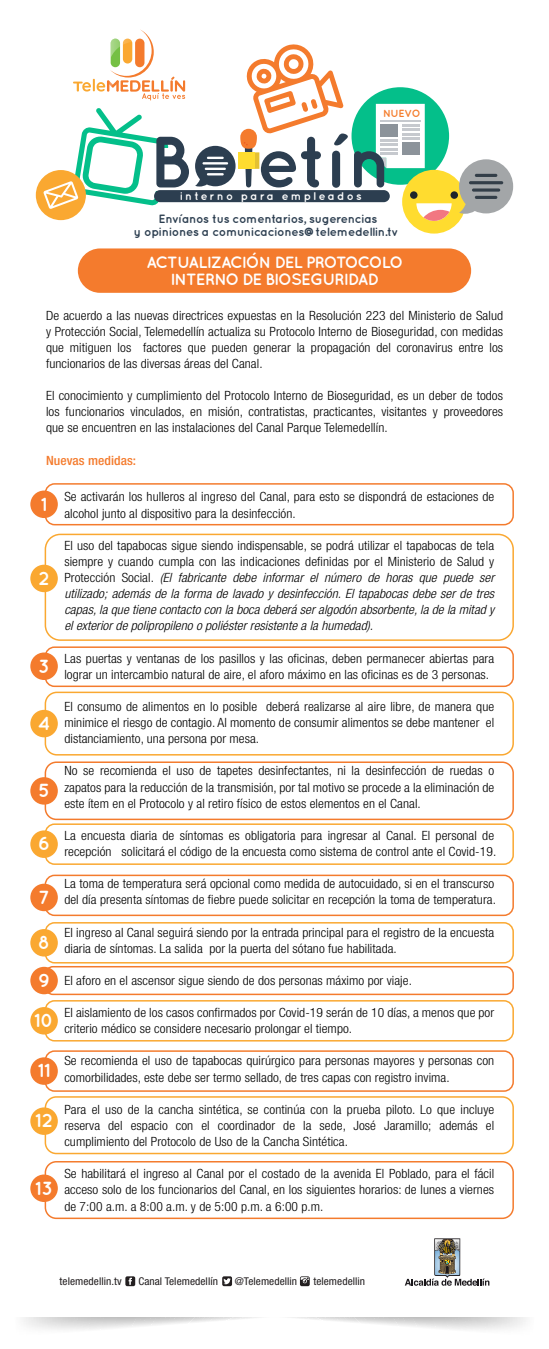
<style>
.page{position:relative;width:549px;height:1349px;background:#fff}
.page>*{position:absolute;margin:0;border:0;box-sizing:border-box;transform-origin:0 0}
.t1{font:700 18.9px/37.7px "Quicksand";color:#fff}
.t2{font:700 16.27px/16.9px "Quicksand";letter-spacing:-.05em;color:#fff;text-align:center}
.t3{font:300 condensed 12.75px/16.1px "Helvetica Neue LT Std";letter-spacing:.005em;color:#000;scale:1.06 1}
.t4{font:italic 300 condensed 12.75px/16.1px "Helvetica Neue LT Std";letter-spacing:.005em;color:#000;text-align:justify;scale:1.06 1}
.t5{font:500 condensed 12.75px "Helvetica Neue LT Std";letter-spacing:.005em;color:#f47b2d;scale:1.06 1}
.t6{font:700 12px/13.1px "Quicksand";letter-spacing:-.025em;color:#2c3e50;text-align:center}
.t7{font:700 11.25px "Quicksand";letter-spacing:.2em;color:#fff}
.t8{font:condensed 10.73px "Helvetica Neue LT Std";letter-spacing:.005em;color:#231f20;scale:1.06 1}
.t9{font:700 10.35px "Quicksand";letter-spacing:-.045em;color:#f47b29}
.s1{font-style:normal}
</style>
<div class="page">
<svg style="left:23px;top:1317px;width:503px;height:13px"></svg>
<svg style="left:405px;top:1238px;width:84px;height:48px"></svg>
<svg style="left:125px;top:1276px;width:10px;height:10px"></svg>
<svg style="left:222px;top:1276px;width:10px;height:10px"></svg>
<svg style="left:300px;top:1276px;width:10px;height:10px"></svg>
<div style="left:45px;top:483px;width:469px;height:42px;border:2px solid #f47b2d;border-radius:9px"></div>
<div style="left:45px;top:534px;width:469px;height:107px;border:2px solid #faa831;border-radius:15px"></div>
<div style="left:45px;top:646px;width:469px;height:41px;border:2px solid #f47b2d;border-radius:9px"></div>
<div style="left:45px;top:692px;width:469px;height:64px;border:2px solid #faa831;border-radius:11px"></div>
<div style="left:45px;top:761px;width:469px;height:59px;border:2px solid #f47b2d;border-radius:11px"></div>
<div style="left:45px;top:823px;width:469px;height:42px;border:2px solid #faa831;border-radius:9px"></div>
<div style="left:45px;top:875px;width:469px;height:41px;border:2px solid #f47b2d;border-radius:9px"></div>
<div style="left:45px;top:922px;width:469px;height:41px;border:2px solid #faa831;border-radius:9px"></div>
<div style="left:45px;top:966px;width:469px;height:29px;border:2px solid #f47b2d;border-radius:8px"></div>
<div style="left:45px;top:1000px;width:469px;height:41px;border:2px solid #faa831;border-radius:9px"></div>
<div style="left:45px;top:1050px;width:469px;height:42px;border:2px solid #f47b2d;border-radius:9px"></div>
<div style="left:45px;top:1096px;width:469px;height:58px;border:2px solid #faa831;border-radius:11px"></div>
<div style="left:45px;top:1161px;width:469px;height:58px;border:2px solid #f47b2d;border-radius:11px"></div>
<div style="left:30px;top:491px;width:28px;height:27px;background:#f47b2d;border-radius:50%"></div>
<div style="left:30px;top:565px;width:28px;height:27px;background:#faa831;border-radius:50%"></div>
<div style="left:30px;top:652px;width:28px;height:28px;background:#f47b2d;border-radius:50%"></div>
<div style="left:30px;top:710px;width:28px;height:27px;background:#faa831;border-radius:50%"></div>
<div style="left:30px;top:777px;width:28px;height:28px;background:#f47b2d;border-radius:50%"></div>
<div style="left:30px;top:830px;width:28px;height:28px;background:#faa831;border-radius:50%"></div>
<div style="left:30px;top:884px;width:28px;height:27px;background:#f47b2d;border-radius:50%"></div>
<div style="left:30px;top:929px;width:28px;height:27px;background:#faa831;border-radius:50%"></div>
<div style="left:30px;top:967px;width:28px;height:27px;background:#f47b2d;border-radius:50%"></div>
<div style="left:30px;top:1007px;width:28px;height:27px;background:#faa831;border-radius:50%"></div>
<div style="left:30px;top:1057px;width:28px;height:28px;background:#f47b2d;border-radius:50%"></div>
<div style="left:30px;top:1107px;width:28px;height:28px;background:#faa831;border-radius:50%"></div>
<div style="left:30px;top:1174px;width:28px;height:28px;background:#f47b2d;border-radius:50%"></div>
<div style="left:78px;top:248px;width:393px;height:45px;background:#f47b2d;border-radius:22px"></div>
<svg style="left:73px;top:29px;width:112px;height:71px"></svg>
<div style="left:351px;top:87px;width:98px;height:98px;background:#04bf8a;border-radius:50%"></div>
<div style="left:36px;top:170px;width:50px;height:50px;background:#faa831;border-radius:50%"></div>
<svg style="left:195px;top:146px;width:41px;height:41px"></svg>
<svg style="left:44px;top:108px;width:145px;height:101px"></svg>
<svg style="left:354px;top:104px;width:71px;height:83px"></svg>
<div style="left:154px;top:190px;width:236px;height:12px;background:#2c3e50;border-radius:6px"></div>
<div style="left:402px;top:170px;width:64px;height:64px;background:#ffdc2f;border-radius:50%"></div>
<div style="left:410px;top:191px;width:7px;height:8px;background:#1e252b;border-radius:50%"></div>
<div style="left:450px;top:191px;width:8px;height:8px;background:#1e252b;border-radius:50%"></div>
<svg style="left:459px;top:159px;width:54px;height:55px"></svg>
<hr style="left:475px;top:174px;width:22px;height:3px;background:#333e48;border-radius:2px">
<hr style="left:469px;top:181px;width:34px;height:3px;background:#333e48;border-radius:2px">
<svg style="left:472px;top:188px;width:28px;height:4px"></svg>
<hr style="left:475px;top:196px;width:22px;height:3px;background:#333e48;border-radius:2px">
<svg style="left:416px;top:203px;width:36px;height:18px"></svg>
<div style="left:238px;top:152px;width:16px;height:17px;background:#ffdc2f"></div>
<div style="left:240px;top:129px;width:17px;height:20px;background:#f47b2d;border-radius:8px"></div>
<svg style="left:244px;top:44px;width:104px;height:144px"></svg>
<p class="t9" style="left:383px;top:107px;width:39px">NUEVO</p>
<p class="t7" style="left:180px;top:189px;width:183px">interno para empleados</p>
<p class="t6" style="left:134px;top:212px;width:266px">Envíanos tus comentarios, sugerencias<br>y opiniones a comunicaciones@telemedellin.tv</p>
<p class="t2" style="left:146px;top:254px;width:258px">ACTUALIZACIÓN DEL PROTOCOLO<br>INTERNO DE BIOSEGURIDAD</p>
<p class="t3" style="left:46px;top:307px;width:433px;text-align:justify">De acuerdo a las nuevas directrices expuestas en la Resolución 223 del Ministerio de Salud y Protección Social, Telemedellín actualiza su Protocolo Interno de Bioseguridad, con medidas que mitiguen los factores que pueden generar la propagación del coronavirus entre los funcionarios de las diversas áreas del Canal.</p>
<p class="t3" style="left:46px;top:388px;width:433px;text-align:justify">El conocimiento y cumplimiento del Protocolo Interno de Bioseguridad, es un deber de todos los funcionarios vinculados, en misión, contratistas, practicantes, visitantes y proveedores que se encuentren en las instalaciones del Canal Parque Telemedellín.</p>
<p class="t5" style="left:46px;top:453px;width:87px">Nuevas medidas:</p>
<p class="t3" style="left:64px;top:489px;width:407px">Se activarán los hulleros al ingreso del Canal, para esto se dispondrá de estaciones de alcohol junto al dispositivo para la desinfección.</p>
<p class="t4" style="left:64px;top:537px;width:407px"><span class="s1">El uso del tapabocas sigue siendo indispensable, se podrá utilizar el tapabocas de tela siempre y cuando cumpla con las indicaciones definidas por el Ministerio de Salud y Protección Social.</span> (El fabricante debe informar el número de horas que puede ser utilizado; además de la forma de lavado y desinfección. El tapabocas debe ser de tres capas, la que tiene contacto con la boca deberá ser algodón absorbente, la de la mitad y el exterior de polipropileno o poliéster resistente a la humedad).</p>
<p class="t3" style="left:64px;top:650px;width:407px">Las puertas y ventanas de los pasillos y las oficinas, deben permanecer abiertas para lograr un intercambio natural de aire, el aforo máximo en las oficinas es de 3 personas.</p>
<p class="t3" style="left:64px;top:698px;width:407px;text-align:justify">El consumo de alimentos en lo posible deberá realizarse al aire libre, de manera que minimice el riesgo de contagio. Al momento de consumir alimentos se debe mantener el distanciamiento, una persona por mesa.</p>
<p class="t3" style="left:64px;top:763px;width:407px;text-align:justify">No se recomienda el uso de tapetes desinfectantes, ni la desinfección de ruedas o zapatos para la reducción de la transmisión, por tal motivo se procede a la eliminación de este ítem en el Protocolo y al retiro físico de estos elementos en el Canal.</p>
<p class="t3" style="left:64px;top:827px;width:409px">La encuesta diaria de síntomas es obligatoria para ingresar al Canal. El personal de recepción solicitará el código de la encuesta como sistema de control ante el Covid-19.</p>
<p class="t3" style="left:64px;top:875px;width:409px">La toma de temperatura será opcional como medida de autocuidado, si en el transcurso del día presenta síntomas de fiebre puede solicitar en recepción la toma de temperatura.</p>
<p class="t3" style="left:64px;top:924px;width:407px">El ingreso al Canal seguirá siendo por la entrada principal para el registro de la encuesta diaria de síntomas. La salida por la puerta del sótano fue habilitada.</p>
<p class="t3" style="left:64px;top:972px;width:329px">El aforo en el ascensor sigue siendo de dos personas máximo por viaje.</p>
<p class="t3" style="left:64px;top:1004px;width:407px">El aislamiento de los casos confirmados por Covid-19 serán de 10 días, a menos que por criterio médico se considere necesario prolongar el tiempo.</p>
<p class="t3" style="left:64px;top:1053px;width:407px">Se recomienda el uso de tapabocas quirúrgico para personas mayores y personas con comorbilidades, este debe ser termo sellado, de tres capas con registro invima.</p>
<p class="t3" style="left:64px;top:1101px;width:407px;text-align:justify">Para el uso de la cancha sintética, se continúa con la prueba piloto. Lo que incluye reserva del espacio con el coordinador de la sede, José Jaramillo; además el cumplimiento del Protocolo de Uso de la Cancha Sintética.</p>
<p class="t3" style="left:64px;top:1166px;width:407px;text-align:justify">Se habilitará el ingreso al Canal por el costado de la avenida El Poblado, para el fácil acceso solo de los funcionarios del Canal, en los siguientes horarios: de lunes a viernes de 7:00 a.m. a 8:00 a.m. y de 5:00 p.m. a 6:00 p.m.</p>
<h1 class="t1" style="left:41px;top:484px;width:8px">1</h1>
<h1 class="t1" style="left:38px;top:559px;width:13px">2</h1>
<h1 class="t1" style="left:38px;top:646px;width:13px">3</h1>
<h1 class="t1" style="left:38px;top:704px;width:14px">4</h1>
<h1 class="t1" style="left:38px;top:771px;width:13px">5</h1>
<h1 class="t1" style="left:38px;top:824px;width:14px">6</h1>
<h1 class="t1" style="left:39px;top:878px;width:13px">7</h1>
<h1 class="t1" style="left:38px;top:923px;width:14px">8<br>9</h1>
<h1 class="t1" style="left:34px;top:1001px;width:21px">10</h1>
<h1 class="t1" style="left:38px;top:1051px;width:14px">11</h1>
<h1 class="t1" style="left:35px;top:1101px;width:19px">12</h1>
<h1 class="t1" style="left:35px;top:1168px;width:19px">13</h1>
<p class="t8" style="left:60px;top:1275px;width:60px">telemedellin.tv</p>
<p class="t8" style="left:138px;top:1275px;width:77px">Canal Telemedellín</p>
<p class="t8" style="left:235px;top:1275px;width:60px">@Telemedellin</p>
<p class="t8" style="left:313px;top:1275px;width:50px">telemedellin</p>
</div>
